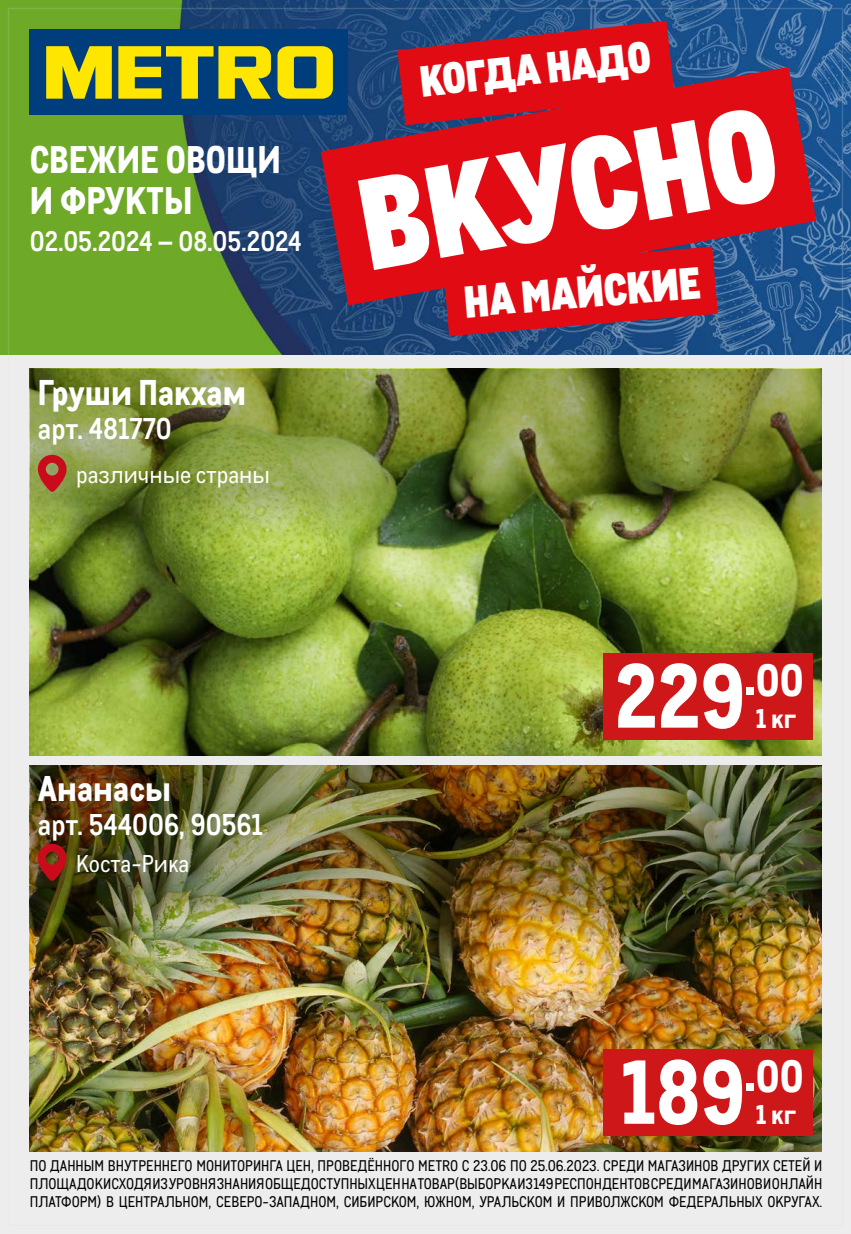
<style>
.page{position:relative;width:851px;height:1234px;background:#fff}
.page>*{position:absolute;margin:0;border:0;box-sizing:border-box;transform-origin:0 0}
.t1{font:900 126.45px "CA Metro";color:#fff}
.t2{font:800 88.2px "CA Metro";color:#fff}
.t3{font:900 43.65px "CA Metro";color:#fff}
.t4{font:900 42.45px "CA Metro";color:#fff}
.t5{font:800 37.5px/40.5px "CA Metro";color:#fff}
.t6{font:800 34.8px "CA Metro";color:#fff}
.t7{font:700 29.25px "CA Metro";color:#fff}
.t8{font:700 27.45px "CA Metro";color:#fff}
.t9{font:800 26.4px "CA Metro";color:#fff}
.t10{font:23.7px "CA Metro";color:#fff}
.t11{font:15px/18px "CA Metro";color:#000;text-align:justify}
</style>
<div class="page">
<div style="left:0;top:0;width:850px;height:1233px;background:#ededed"></div>
<img style="left:0;top:0;width:850px;height:354px">
<img style="left:30px;top:942px;width:791px;height:209px">
<img style="left:30px;top:546px;width:791px;height:209px">
<img style="left:30px;top:765px;width:791px;height:177px">
<img style="left:30px;top:369px;width:791px;height:177px">
<div style="left:603px;top:1048px;width:209px;height:87px;background:#cd1719"></div>
<div style="left:603px;top:653px;width:209px;height:86px;background:#cd1719"></div>
<svg style="left:37px;top:842px;width:30px;height:38px"></svg>
<svg style="left:37px;top:454px;width:30px;height:38px"></svg>
<div style="left:30px;top:30px;width:318px;height:85px;background:#003d7c"></div>
<svg style="left:46px;top:46px;width:287px;height:53px"></svg>
<div style="left:331px;top:35px;width:13px;height:13px;background:#003d7c"></div>
<svg style="left:397px;top:21px;width:277px;height:46px;background:#a22238"></svg>
<svg style="left:321px;top:67px;width:495px;height:238px;background:#ba1a2a"></svg>
<svg style="left:443px;top:246px;width:274px;height:90px;background:#c81523"></svg>
<h3 class="t5" style="left:30px;top:136px;width:252px">СВЕЖИЕ ОВОЩИ<br>И ФРУКТЫ</h3>
<h3 class="t8" style="left:30px;top:220px;width:273px">02.05.2024 – 08.05.2024</h3>
<h3 class="t6" style="left:38px;top:363px;width:210px">Груши Пакхам</h3>
<h3 class="t7" style="left:38px;top:405px;width:135px">арт. 481770</h3>
<h3 class="t10" style="left:76px;top:457px;width:195px">различные страны</h3>
<h3 class="t4" style="left:416px;top:45px;width:233px;rotate:-6deg">КОГДА НАДО</h3>
<h1 class="t1" style="left:342px;top:119px;width:423px;rotate:-10deg">ВКУСНО</h1>
<h3 class="t3" style="left:461px;top:265px;width:238px;rotate:-5deg">НА МАЙСКИЕ</h3>
<h3 class="t6" style="left:38px;top:759px;width:135px">Ананасы</h3>
<h3 class="t7" style="left:38px;top:801px;width:227px">арт. 544006, 90561</h3>
<h3 class="t10" style="left:76px;top:846px;width:115px">Коста-Рика</h3>
<h2 class="t2" style="left:614px;top:623px;width:190px">229<sup>.</sup><sup>00</sup></h2>
<h3 class="t9" style="left:755px;top:696px;width:42px">1 кг</h3>
<h2 class="t2" style="left:620px;top:1018px;width:185px">189<sup>.</sup><sup>00</sup></h2>
<h3 class="t9" style="left:755px;top:1092px;width:42px">1 кг</h3>
<p class="t11" style="left:30px;top:1155px;width:794px">ПО ДАННЫМ ВНУТРЕННЕГО МОНИТОРИНГА ЦЕН, ПРОВЕДЁННОГО METRO С 23.06 ПО 25.06.2023. СРЕДИ МАГАЗИНОВ ДРУГИХ СЕТЕЙ И ПЛОЩАДОК ИСХОДЯ ИЗ УРОВНЯ ЗНАНИЯ ОБЩЕДОСТУПНЫХ ЦЕН НА ТОВАР (ВЫБОРКА ИЗ 149 РЕСПОНДЕНТОВ СРЕДИ МАГАЗИНОВ И ОНЛАЙН ПЛАТФОРМ) В ЦЕНТРАЛЬНОМ, СЕВЕРО-ЗАПАДНОМ, СИБИРСКОМ, ЮЖНОМ, УРАЛЬСКОМ И ПРИВОЛЖСКОМ ФЕДЕРАЛЬНЫХ ОКРУГАХ.</p>
</div>
